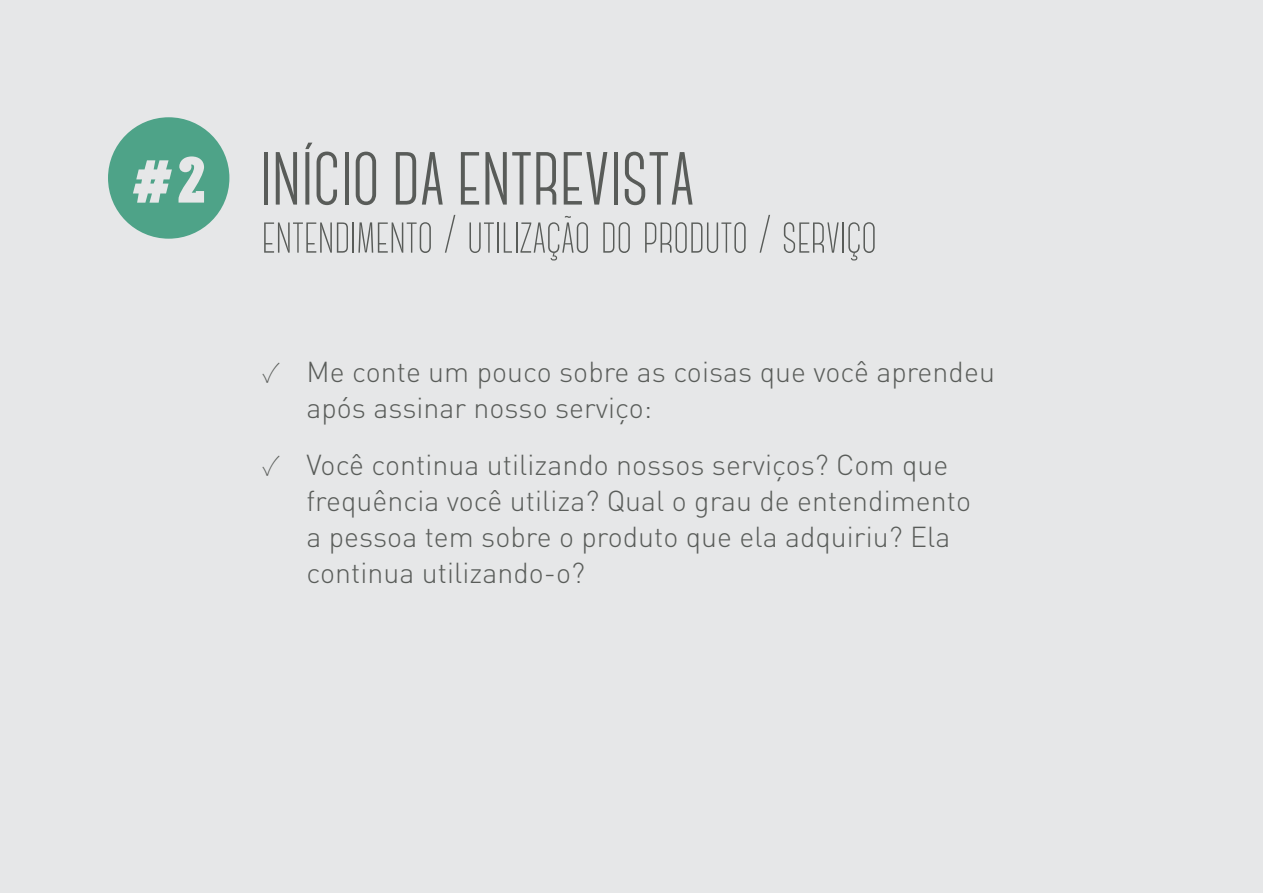
<style>
.page{position:relative;width:1263px;height:893px;background:#fff}
.page>*{position:absolute;margin:0;border:0;box-sizing:border-box;transform-origin:0 0}
.t1{font:700 75px "Canter";color:#595c59}
.t2{font:300 54px "Canter";color:#595c59}
.t3{font:300 28.5px/36px "DIN Pro";color:#595c59}
.s1{font-family:"Carton";font-weight:400;font-size:66px;color:#e6e7e8}
.s2{font-family:"Source Sans Pro";font-weight:200}
</style>
<div class="page">
<div style="left:0;top:0;width:1263px;height:892px;background:#e6e7e8"></div>
<div style="left:108px;top:117px;width:121px;height:122px;background:#4ea388;border-radius:50%"></div>
<h1 class="t1" style="left:130px;top:142px;width:567px"><span class="s1">#2</span> INÍCIO DA ENTREVISTA</h1>
<h2 class="t2" style="left:262px;top:209px;width:617px">entendimento / utilização do produto / serviço</h2>
<p class="t3" style="left:306px;top:353px;width:690px;text-indent:-43px"><span class="s2">✓</span> Me conte um pouco sobre as coisas que você aprendeu após assinar nosso serviço:</p>
<p class="t3" style="left:306px;top:446px;width:666px;text-indent:-43px"><span class="s2">✓</span> Você continua utilizando nossos serviços? Com que frequência você utiliza? Qual o grau de entendimento a pessoa tem sobre o produto que ela adquiriu? Ela continua utilizando-o?</p>
</div>
